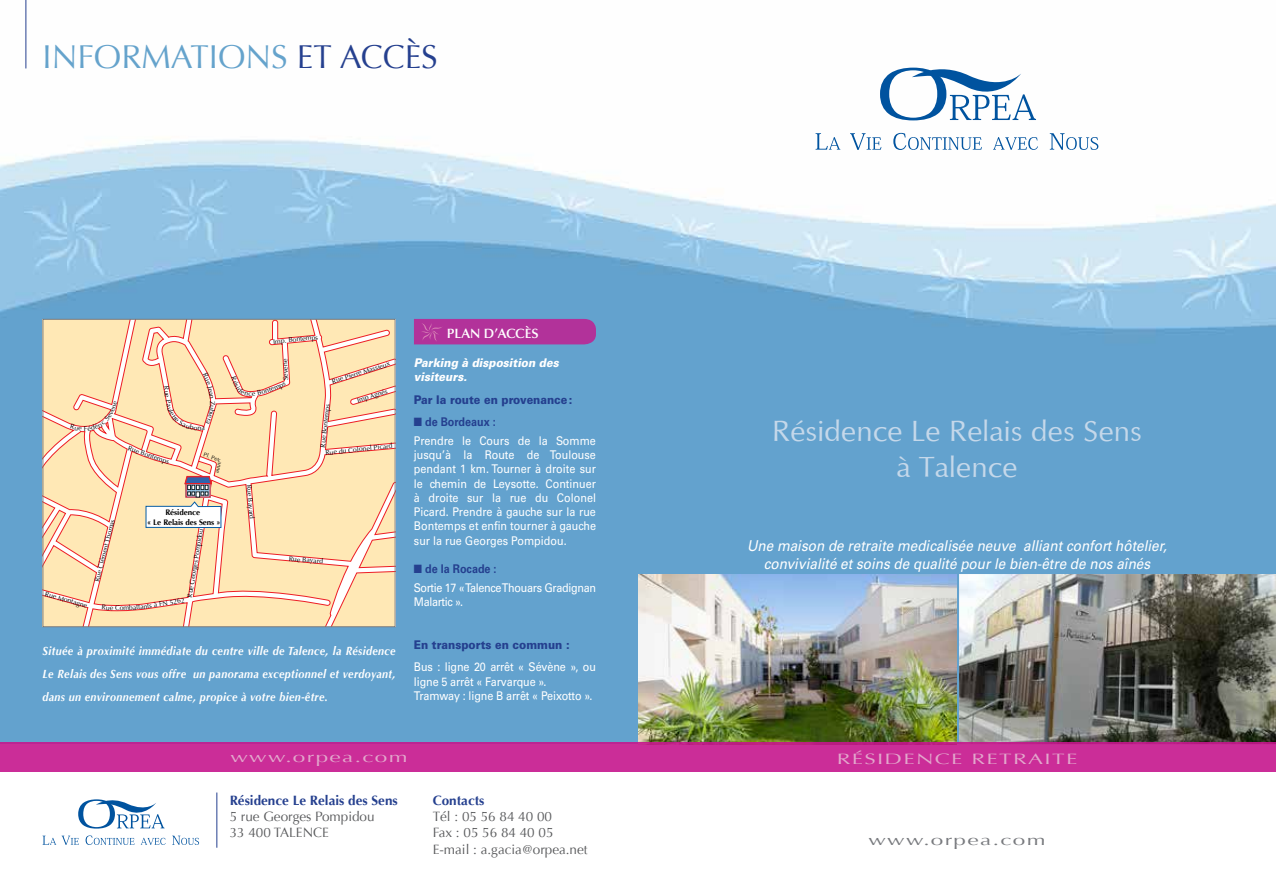
<style>
.page{position:relative;width:1276px;height:893px;background:#fff}
.page>*{position:absolute;margin:0;border:0;box-sizing:border-box;transform-origin:0 0}
.t1{font:33px "Optima";color:#65a3cc}
.t2{font:33px "Optima";color:#25408f}
.t3{font:30px/36px "Optimum";color:#c5d8ea;text-align:center}
.t4{font:italic 15px/18px "Univers";color:#fff;text-align:center;scale:.9 1}
.t5{font:15px "Optima";letter-spacing:.06em;color:#e2a8cc;scale:1.5 1}
.t6{font:15px "Optima";letter-spacing:.06em;color:#787a7e;scale:1.5 1}
.t7{font:13.5px/16.2px "Optima";color:#58595b}
.t8{font:700 13.5px "Optima";color:#25408f}
.t9{font:600 13.5px "Optima";color:#fff}
.t10{font:12px/14.2px "Univers";letter-spacing:-.01em;color:#fff;scale:.9 1}
.t11{font:italic 700 12px/23.1px "Optima";letter-spacing:.03em;color:#fff;text-align:justify;scale:.9 1}
.t12{font:12px/18.5px "Univers";letter-spacing:-.03em;color:#fff;scale:.9 1}
.t13{font:900 12px "Univers";color:#25408f;scale:.9 1}
.t14{font:italic 900 12px/14.2px "Univers";color:#fff;scale:.9 1}
.t15{font:700 7.95px/9.6px "Optima";letter-spacing:-.01em;color:#000;text-align:center}
.t16{font:6.9px "Optima";color:#000}
.t17{font:5.85px "Optima";color:#000}
.s1{color:#25408f}
.s2{font-size:5.7px}
.s3{font-weight:700;color:#25408f}
</style>
<div class="page">
<img style="left:0;top:0;width:1276px;height:743px">
<svg style="left:815px;top:133px;width:25px;height:17px"></svg>
<svg style="left:850px;top:133px;width:31px;height:17px"></svg>
<svg style="left:893px;top:133px;width:89px;height:17px"></svg>
<svg style="left:993px;top:137px;width:45px;height:13px"></svg>
<svg style="left:1049px;top:133px;width:49px;height:17px"></svg>
<svg style="left:880px;top:60px;width:156px;height:60px"></svg>
<svg style="left:43px;top:836px;width:13px;height:9px"></svg>
<svg style="left:62px;top:836px;width:17px;height:9px"></svg>
<svg style="left:86px;top:835px;width:49px;height:10px"></svg>
<svg style="left:141px;top:838px;width:25px;height:7px"></svg>
<svg style="left:172px;top:836px;width:27px;height:9px"></svg>
<svg style="left:78px;top:799px;width:87px;height:30px"></svg>
<img style="left:638px;top:574px;width:319px;height:169px">
<img style="left:959px;top:574px;width:317px;height:169px">
<hr style="left:216px;top:792px;width:1px;height:56px;background:#25408f">
<div style="left:414px;top:319px;width:182px;height:25px;background:#b2329a"></div>
<hr style="left:26px;top:0;width:1px;height:68px;background:#25408f">
<div style="left:0;top:743px;width:1276px;height:29px;background:#cb2d98"></div>
<svg style="left:45px;top:321px;width:348px;height:304px;background:#fddfb5"></svg>
<svg style="left:350px;top:385px;width:43px;height:20px"></svg>
<svg style="left:145px;top:475px;width:77px;height:53px"></svg>
<div style="left:43px;top:319px;width:352px;height:308px;border:1px solid #787a7e"></div>
<svg style="left:102px;top:605px;width:11px;height:5px"></svg>
<svg style="left:120px;top:597px;width:64px;height:13px"></svg>
<svg style="left:70px;top:401px;width:47px;height:30px"></svg>
<svg style="left:164px;top:373px;width:51px;height:57px"></svg>
<svg style="left:231px;top:377px;width:55px;height:19px"></svg>
<svg style="left:217px;top:458px;width:3px;height:4px"></svg>
<h1 class="t1" style="left:43px;top:38px;width:320px">Informations <span class="s1">et acc</span></h1>
<h1 class="t2" style="left:405px;top:38px;width:34px">ès</h1>
<p class="t16" style="left:216px;top:401px;width:6px;rotate:90deg">Z</p>
<p class="t16" style="left:130px;top:444px;width:45px;rotate:19deg">Rue Bontemps</p>
<p class="t17" style="left:205px;top:451px;width:16px;rotate:18deg">Pl. Pe</p>
<p class="t17" style="left:224px;top:462px;width:14px;rotate:102deg">a<span class="s2">nn</span>e</p>
<p class="t15" style="left:147px;top:508px;width:75px">Résidence<br>« Le Relais des Sens »</p>
<p class="t16" style="left:93px;top:580px;width:65px;rotate:-76deg">Rue Clément Thomas</p>
<p class="t16" style="left:185px;top:596px;width:71px;rotate:-80deg">Rue Georges Pompidou</p>
<p class="t16" style="left:115px;top:604px;width:6px">C</p>
<p class="t16" style="left:46px;top:590px;width:45px;rotate:15deg">Rue Montagne</p>
<p class="t16" style="left:253px;top:484px;width:36px;rotate:85deg">Rue Bayard</p>
<p class="t16" style="left:273px;top:338px;width:47px;rotate:-6deg">Imp. Bontemps</p>
<p class="t16" style="left:282px;top:380px;width:23px;rotate:-92deg">Sevene</p>
<p class="t16" style="left:331px;top:378px;width:62px;rotate:-18deg">Rue Pierre Massieux</p>
<p class="t16" style="left:356px;top:397px;width:33px;rotate:-17deg">Imp Agnés</p>
<p class="t16" style="left:318px;top:447px;width:45px;rotate:-83deg">Rue Bontemps</p>
<p class="t16" style="left:325px;top:449px;width:69px;rotate:-6deg">Rue du Colonel Picard</p>
<p class="t16" style="left:289px;top:555px;width:36px;rotate:4deg">Rue Bayard</p>
<p class="t11" style="left:43px;top:639px;width:394px">Située à proximité immédiate du centre ville de Talence, la Résidence Le Relais des Sens vous offre un panorama exceptionnel et verdoyant, dans un environnement calme, propice à votre bien-être.</p>
<p class="t9" style="left:447px;top:326px;width:93px">PLAN D’ACCÈS</p>
<p class="t14" style="left:414px;top:355px;width:162px">Parking à disposition des visiteurs.</p>
<p class="t13" style="left:414px;top:392px;width:178px">Par la route en provenance:</p>
<p class="t10" style="left:414px;top:413px;width:204px;line-height:18.5px"><span class="s1">■</span> <span class="s3">de Bordeaux :<br></span>Prendre le Cours de la Somme</p>
<p class="t10" style="left:414px;top:448px;width:204px;text-align:justify">jusqu’à la Route de Toulouse pendant 1 km. Tourner à droite sur le chemin de Leysotte. Continuer à droite sur la rue du Colonel Picard. Prendre à gauche sur la rue Bontemps et enfin tourner à gauche sur la rue Georges Pompidou.</p>
<p class="t12" style="left:414px;top:560px;width:204px"><span class="s1">■</span> <span class="s3">de la Rocade :<br></span>Sortie 17 « Talence Thouars Gradignan</p>
<p class="t12" style="left:414px;top:592px;width:56px">Malartic ».</p>
<p class="t13" style="left:414px;top:637px;width:174px">En transports en commun :</p>
<p class="t10" style="left:414px;top:660px;width:204px">Bus : ligne 20 arrêt « Sévène », ou ligne 5 arrêt « Farvarque ».<br>Tramway : ligne B arrêt « Peixotto ».</p>
<h2 class="t3" style="left:772px;top:412px;width:371px">Résidence Le Relais des Sens à Talence</h2>
<p class="t4" style="left:747px;top:536px;width:468px">Une maison de retraite medicalisée neuve alliant confort hôtelier, convivialité et soins de qualité pour le bien-être de nos aînés</p>
<p class="t5" style="left:230px;top:748px;width:120px">www.orpea.com</p>
<p class="t5" style="left:836px;top:750px;width:55px">Rési dence</p>
<p class="t5" style="left:971px;top:750px;width:10px">Ret</p>
<p class="t5" style="left:1013px;top:750px;width:19px">raite</p>
<p class="t8" style="left:230px;top:792px;width:170px">Résidence Le Relais des Sens</p>
<p class="t7" style="left:230px;top:809px;width:146px">5 rue Georges Pompidou<br>33 400 TALENCE</p>
<p class="t8" style="left:433px;top:792px;width:53px">Contacts</p>
<p class="t7" style="left:433px;top:809px;width:156px">Tél : 05 56 84 40 00<br>Fax : 05 56 84 40 05<br>E-mail : a.gacia@orpea.net</p>
<p class="t6" style="left:868px;top:831px;width:120px">www.orpea.com</p>
</div>
